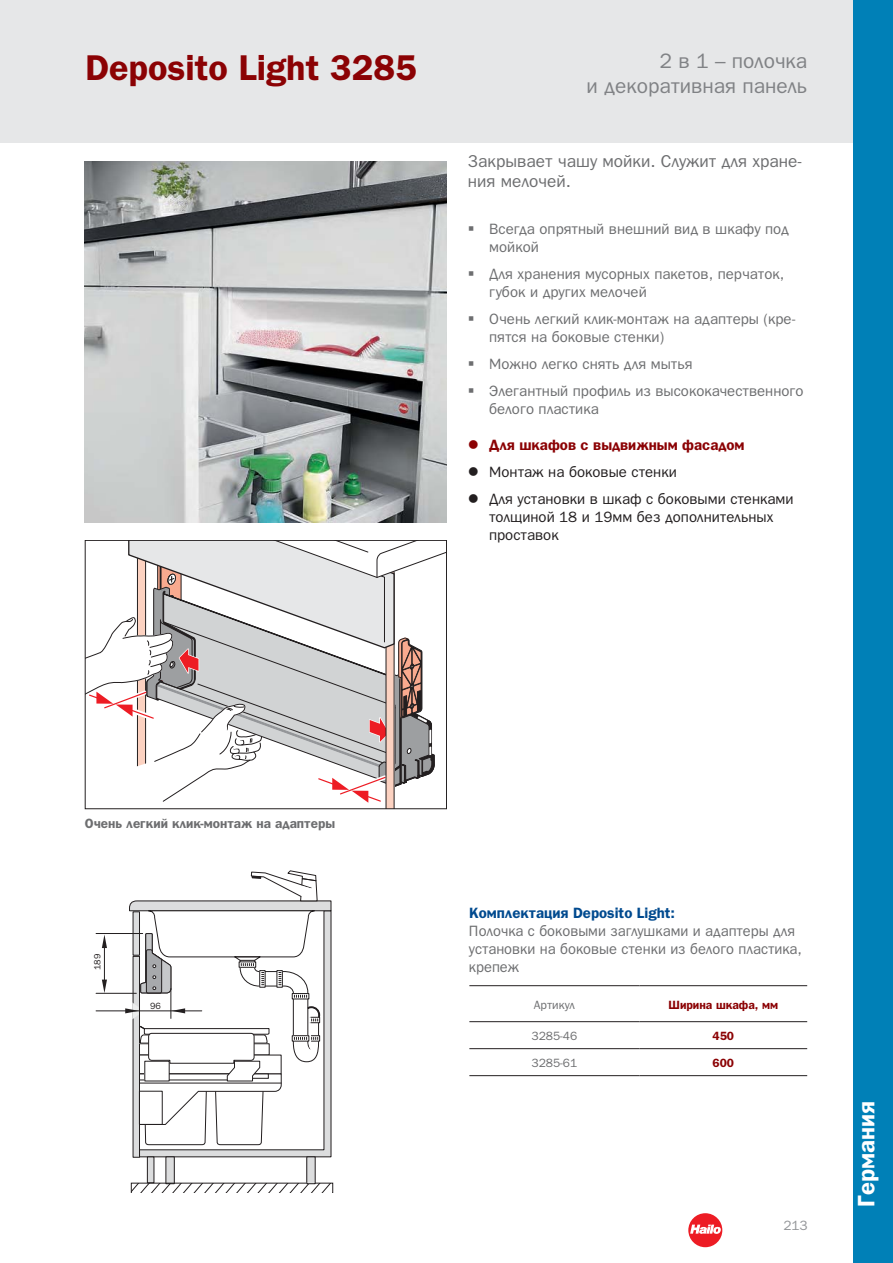
<style>
.page{position:relative;width:893px;height:1263px;background:#fff}
.page>*{position:absolute;margin:0;border:0;box-sizing:border-box;transform-origin:0 0}
.t1{font:700 36px "Bloknot C";color:#8b0204}
.t2{font:700 24px "Bloknot C";color:#fff}
.t3{font:21px/25.2px "Bloknot C";color:#808285;text-align:right}
.t4{font:17.25px/20.7px "Bloknot C";color:#6d6e70}
.t5{font:15px/18px "Bloknot C";color:#6d6e70}
.t6{font:15px/27px "Bloknot C";color:#231f20}
.t7{font:700 15px "Bloknot C";color:#8b0204}
.t8{font:700 15px "Bloknot C";color:#004a8f}
.t9{font:700 13.5px "Bloknot C";color:#6d6e70}
.t10{font:13.5px "Bloknot C";color:#939598}
.t11{font:12px "Bloknot C";color:#6d6e70}
.t12{font:700 12px "Bloknot C";color:#8b0204}
.t13{font:9px "Bloknot C";color:#231f20}
</style>
<div class="page">
<div style="left:0;top:0;width:893px;height:143px;background:#e6e7e8"></div>
<div style="left:853px;top:0;width:40px;height:1263px;background:#0080b7"></div>
<div style="left:688px;top:1213px;width:34px;height:34px;background:#ed1c24;border-radius:50%"></div>
<svg style="left:690px;top:1225px;width:31px;height:9px"></svg>
<img style="left:85px;top:161px;width:362px;height:361px">
<svg style="left:102px;top:935px;width:5px;height:13px"></svg>
<hr style="left:104px;top:944px;width:1px;height:39px;background:#231f20">
<svg style="left:102px;top:980px;width:5px;height:13px"></svg>
<hr style="left:96px;top:933px;width:47px;height:1px;background:#231f20">
<hr style="left:96px;top:993px;width:40px;height:1px;background:#231f20">
<hr style="left:96px;top:1011px;width:33px;height:1px;background:#231f20">
<svg style="left:125px;top:870px;width:208px;height:323px"></svg>
<hr style="left:171px;top:988px;width:1px;height:30px;background:#231f20">
<hr style="left:134px;top:1011px;width:68px;height:1px;background:#231f20">
<hr style="left:469px;top:1075px;width:170px;height:1px;background:#231f20">
<hr style="left:639px;top:1075px;width:168px;height:1px;background:#231f20">
<hr style="left:469px;top:1048px;width:170px;height:1px;background:#231f20">
<hr style="left:639px;top:1048px;width:168px;height:1px;background:#231f20">
<hr style="left:469px;top:985px;width:170px;height:1px;background:#231f20">
<hr style="left:639px;top:985px;width:168px;height:1px;background:#231f20">
<hr style="left:469px;top:1021px;width:170px;height:1px;background:#231f20">
<hr style="left:639px;top:1021px;width:168px;height:1px;background:#231f20">
<svg style="left:87px;top:542px;width:358px;height:265px"></svg>
<div style="left:85px;top:540px;width:362px;height:269px;border:1px solid #231f20"></div>
<h1 class="t1" style="left:85px;top:47px;width:333px">Deposito Light 3285</h1>
<h3 class="t3" style="left:586px;top:48px;width:222px">2 в 1 – полочка<br>и декоративная панель</h3>
<p class="t4" style="left:468px;top:150px;width:335px">Закрывает чашу мойки. Служит для хране&shy;ния мелочей.</p>
<p class="t5" style="left:489px;top:220px;width:301px">Всегда опрятный внешний вид в шкафу под мойкой</p>
<p class="t5" style="left:489px;top:265px;width:297px">Для хранения мусорных пакетов, перчаток, губок и других мелочей</p>
<p class="t5" style="left:489px;top:310px;width:308px">Очень легкий клик-монтаж на адаптеры (кре&shy;пятся на боковые стенки)</p>
<p class="t5" style="left:489px;top:350px;width:316px;line-height:27px">Можно легко снять для мытья<br>Элегантный профиль из высококачественного</p>
<p class="t5" style="left:489px;top:400px;width:111px">белого пластика</p>
<p class="t7" style="left:489px;top:436px;width:257px">Для шкафов с выдвижным фасадом</p>
<p class="t6" style="left:489px;top:458px;width:306px">Монтаж на боковые стенки<br>Для установки в шкаф с боковыми стенками</p>
<p class="t6" style="left:489px;top:508px;width:286px;line-height:18px">толщиной 18 и 19мм без дополнительных проставок</p>
<p class="t9" style="left:85px;top:815px;width:252px">Очень легкий клик-монтаж на адаптеры</p>
<p class="t8" style="left:469px;top:904px;width:207px">Комплектация Deposito Light:</p>
<p class="t5" style="left:469px;top:921px;width:334px">Полочка с боковыми заглушками и адаптеры для установки на боковые стенки из белого пластика,</p>
<p class="t13" style="left:92px;top:970px;width:18px;rotate:-90deg">189</p>
<p class="t5" style="left:469px;top:957px;width:52px">крепеж</p>
<p class="t13" style="left:150px;top:1000px;width:12px">96</p>
<p class="t11" style="left:534px;top:998px;width:42px">Артикул</p>
<p class="t12" style="left:668px;top:997px;width:111px">Ширина шкафа, мм</p>
<p class="t11" style="left:531px;top:1029px;width:47px">3285-46</p>
<p class="t12" style="left:712px;top:1029px;width:23px">450</p>
<p class="t11" style="left:531px;top:1056px;width:47px">3285-61</p>
<p class="t12" style="left:712px;top:1056px;width:23px">600</p>
<p class="t10" style="left:783px;top:1218px;width:26px">213</p>
<h2 class="t2" style="left:852px;top:1207px;width:107px;rotate:-90deg">Германия</h2>
</div>
